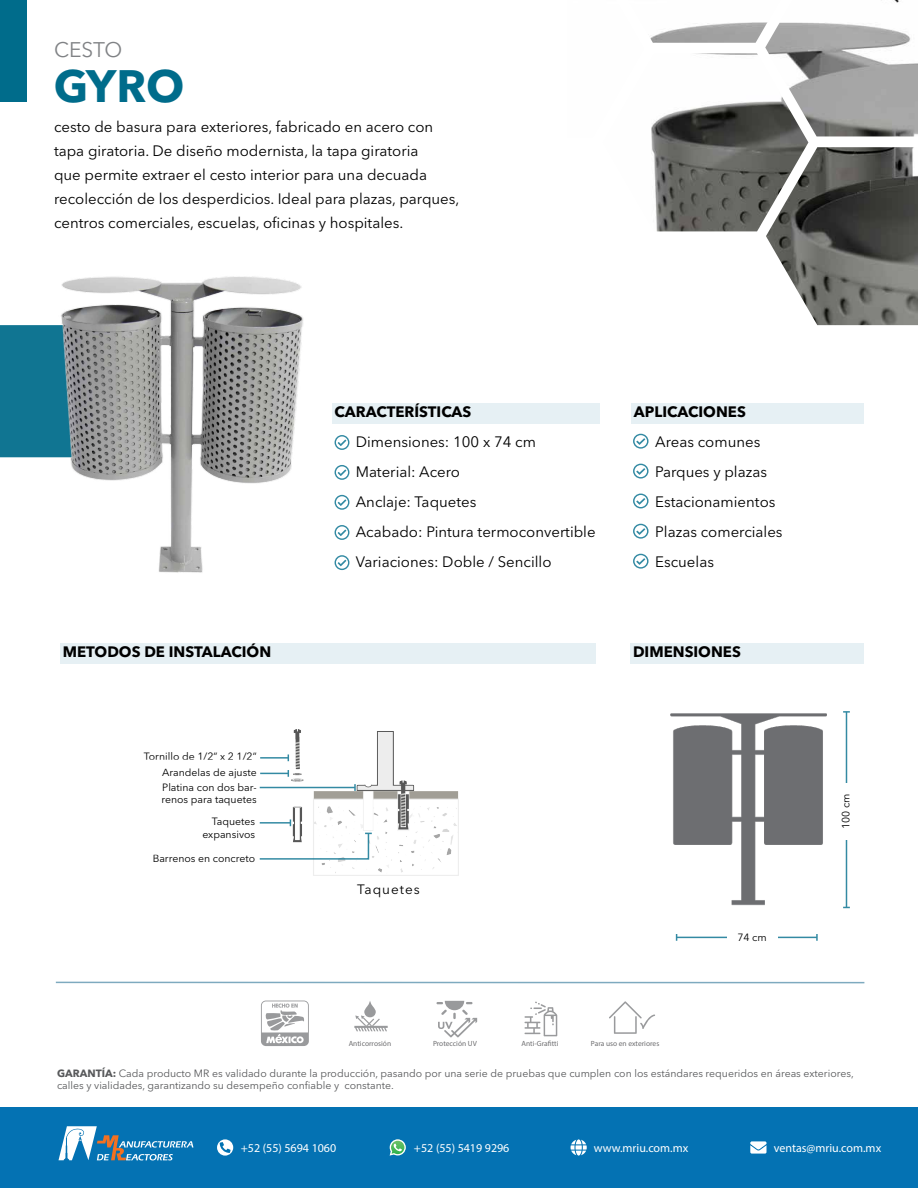
<style>
.page{position:relative;width:918px;height:1188px;background:#fff}
.page>*{position:absolute;margin:0;border:0;box-sizing:border-box;transform-origin:0 0}
.t1{font:700 45px "Avenir Next LT Pro";color:#006c8b}
.t2{font:21px "Avenir Next LT Pro";letter-spacing:-.01em;color:#808285}
.t3{font:15px/30px "Avenir Next LT Pro";color:#000}
.t4{font:700 15px "Avenir Next LT Pro";color:#000}
.t5{font:13.5px "Avenir Next LT Pro";letter-spacing:.075em;color:#000}
.t6{font:12px "Myriad Pro";color:#fff}
.t7{font:10.5px/12.6px "Avenir Next LT Pro";color:#58595b}
.t8{font:10.5px/12.6px "Avenir Next LT Pro";color:#000}
.t9{font:7.5px "Myriad Pro";color:#6e6e70}
.s1{font-weight:700}
</style>
<div class="page">
<div style="left:0;top:1107px;width:918px;height:81px;background:#0472b3"></div>
<div style="left:0;top:0;width:27px;height:102px;background:#006c8b"></div>
<svg style="left:217px;top:1139px;width:16px;height:17px"></svg>
<svg style="left:220px;top:1142px;width:11px;height:11px"></svg>
<svg style="left:390px;top:1139px;width:16px;height:17px"></svg>
<svg style="left:571px;top:1139px;width:16px;height:17px"></svg>
<svg style="left:750px;top:1141px;width:17px;height:13px"></svg>
<svg style="left:59px;top:1126px;width:134px;height:34px"></svg>
<img style="left:291px;top:729px;width:167px;height:147px">
<div style="left:631px;top:403px;width:233px;height:20px;background:#e6f0f4"></div>
<svg style="left:633px;top:434px;width:16px;height:15px"></svg>
<svg style="left:633px;top:464px;width:16px;height:15px"></svg>
<svg style="left:633px;top:494px;width:16px;height:14px"></svg>
<svg style="left:633px;top:524px;width:16px;height:15px"></svg>
<svg style="left:633px;top:554px;width:16px;height:15px"></svg>
<div style="left:0;top:325px;width:117px;height:132px;background:#107592"></div>
<img style="left:37px;top:276px;width:266px;height:297px">
<div style="left:630px;top:643px;width:234px;height:20px;background:#e6f0f4"></div>
<hr style="left:846px;top:712px;width:1px;height:195px;background:#006d8c">
<svg style="left:843px;top:711px;width:7px;height:2px"></svg>
<hr style="left:260px;top:787px;width:95px;height:1px;background:#006d8c">
<svg style="left:354px;top:784px;width:2px;height:7px"></svg>
<div style="left:332px;top:403px;width:268px;height:20px;background:#e6f0f4"></div>
<svg style="left:335px;top:435px;width:14px;height:15px"></svg>
<svg style="left:335px;top:465px;width:14px;height:15px"></svg>
<svg style="left:335px;top:495px;width:14px;height:15px"></svg>
<svg style="left:335px;top:525px;width:14px;height:15px"></svg>
<svg style="left:335px;top:555px;width:14px;height:15px"></svg>
<div style="left:60px;top:643px;width:536px;height:20px;background:#e6f0f4"></div>
<hr style="left:677px;top:937px;width:140px;height:1px;background:#006d8c">
<svg style="left:816px;top:934px;width:2px;height:7px"></svg>
<div style="left:842px;top:783px;width:17px;height:57px;background:#fff"></div>
<div style="left:727px;top:933px;width:50px;height:12px;background:#fff"></div>
<hr style="left:260px;top:822px;width:30px;height:2px;background:#006d8c">
<svg style="left:260px;top:770px;width:29px;height:7px"></svg>
<hr style="left:260px;top:757px;width:28px;height:2px;background:#006d8c">
<svg style="left:259px;top:832px;width:113px;height:28px"></svg>
<img style="left:650px;top:0;width:268px;height:325px">
<svg style="left:261px;top:1001px;width:48px;height:45px"></svg>
<svg style="left:436px;top:1001px;width:41px;height:36px"></svg>
<svg style="left:525px;top:1001px;width:32px;height:35px"></svg>
<svg style="left:354px;top:1001px;width:34px;height:30px"></svg>
<svg style="left:609px;top:1001px;width:46px;height:33px"></svg>
<hr style="left:56px;top:982px;width:808px;height:1px;background:#035983">
<img style="left:670px;top:714px;width:157px;height:192px">
<h2 class="t2" style="left:54px;top:37px;width:70px">CESTO</h2>
<h1 class="t1" style="left:54px;top:59px;width:132px">GYRO</h1>
<p class="t3" style="left:54px;top:115px;width:407px;line-height:24px">cesto de basura para exteriores, fabricado en acero con tapa giratoria. De diseño modernista, la tapa giratoria<br>que permite extraer el cesto interior para una decuada recolección de los desperdicios. Ideal para plazas, parques, centros comerciales, escuelas, oficinas y hospitales.</p>
<p class="t4" style="left:63px;top:643px;width:210px">METODOS DE INSTALACIÓN</p>
<p class="t8" style="left:144px;top:750px;width:114px">Tornillo de 1/2” x 2 1/2”</p>
<p class="t8" style="left:162px;top:766px;width:96px">Arandelas de ajuste</p>
<p class="t8" style="left:161px;top:781px;width:97px">Platina con dos bar&shy;renos para taquetes</p>
<p class="t8" style="left:202px;top:815px;width:54px;text-align:right">Taquetes expansivos</p>
<p class="t8" style="left:153px;top:852px;width:104px">Barrenos en concreto</p>
<p class="t4" style="left:335px;top:403px;width:138px">CARACTERÍSTICAS</p>
<p class="t3" style="left:356px;top:427px;width:241px">Dimensiones: 100 x 74 cm<br>Material: Acero<br>Anclaje: Taquetes<br>Acabado: Pintura termoconvertible<br>Variaciones: Doble / Sencillo</p>
<p class="t4" style="left:634px;top:403px;width:113px">APLICACIONES</p>
<p class="t3" style="left:655px;top:427px;width:129px">Areas comunes<br>Parques y plazas<br>Estacionamientos<br>Plazas comerciales<br>Escuelas</p>
<p class="t4" style="left:633px;top:643px;width:109px">DIMENSIONES</p>
<p class="t5" style="left:357px;top:882px;width:64px">Taquetes</p>
<p class="t8" style="left:737px;top:931px;width:31px">74 cm</p>
<p class="t9" style="left:349px;top:1039px;width:44px">Anticorrosión</p>
<p class="t9" style="left:433px;top:1039px;width:45px">Protección UV</p>
<p class="t9" style="left:522px;top:1039px;width:38px">Anti-Grafitti</p>
<p class="t9" style="left:591px;top:1039px;width:70px">Para uso en exteriores</p>
<p class="t8" style="left:839px;top:829px;width:37px;rotate:-90deg">100 cm</p>
<p class="t7" style="left:57px;top:1067px;width:798px"><span class="s1">GARANTÍA:</span> Cada producto MR es validado durante la producción, pasando por una serie de pruebas que cumplen con los estándares requeridos en áreas exteriores, calles y vialidades, garantizando su desempeño confiable y constante.</p>
<p class="t6" style="left:241px;top:1141px;width:97px">+52 (55) 5694 1060</p>
<p class="t6" style="left:414px;top:1141px;width:97px">+52 (55) 5419 9296</p>
<p class="t6" style="left:594px;top:1141px;width:96px">www.mriu.com.mx</p>
<p class="t6" style="left:774px;top:1141px;width:109px">ventas@mriu.com.mx</p>
</div>
